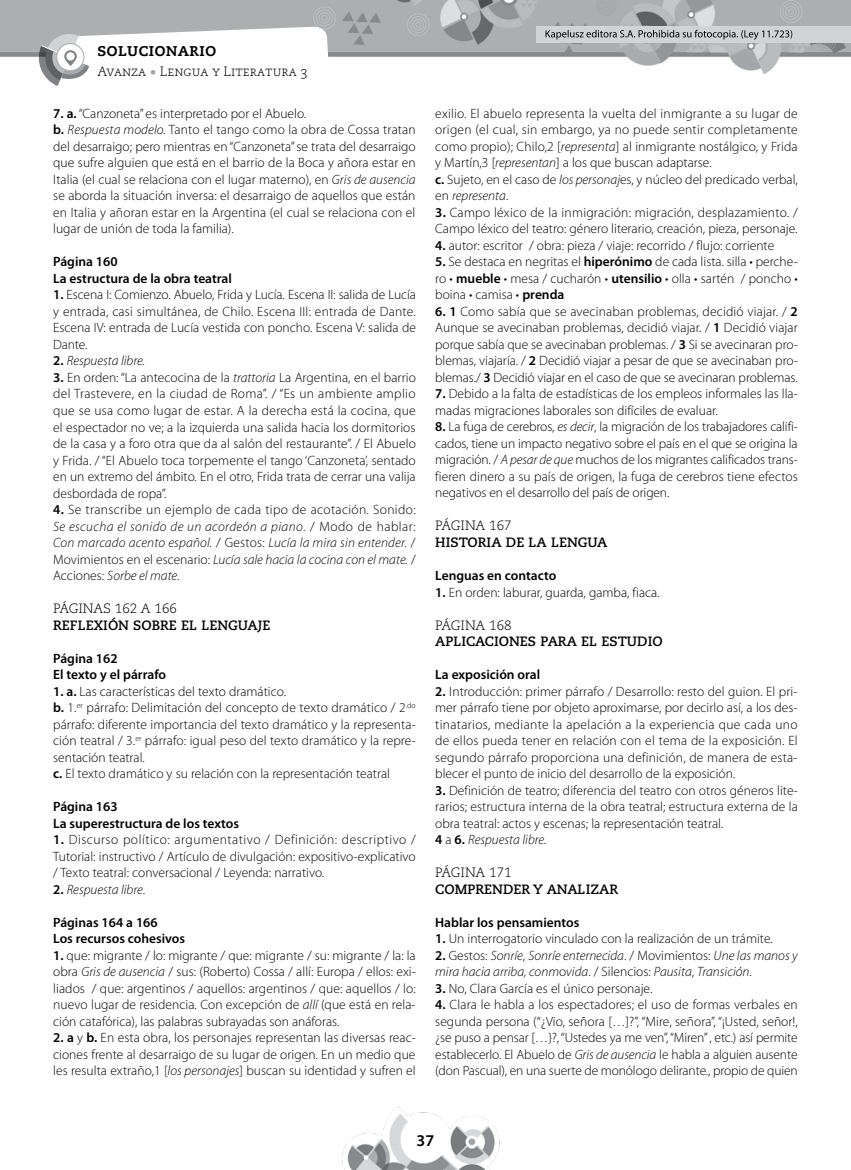
<style>
.page{position:relative;width:851px;height:1170px;background:#fff}
.page>*{position:absolute;margin:0;border:0;box-sizing:border-box;transform-origin:0 0}
.t1{font:700 18px "Caecilia LT Std";color:#000}
.t2{font:600 16.5px "Myriad Pro";color:#000}
.t3{font:300 13.5px/16.5px "Myriad Pro";color:#000;text-align:justify}
.t4{font:italic 300 13.5px/16.5px "Myriad Pro";color:#000;text-align:justify}
.t5{font:600 13.5px/16.5px "Myriad Pro";color:#000}
.t6{font:700 13.5px "Caecilia LT Std";color:#000}
.t7{font:300 13.5px "Caecilia LT Std";color:#000}
.s1{color:#a7a9ac}
.s2{font-weight:600}
.s3{font-style:italic}
.s4{font-weight:600;font-style:normal}
.s5{font-style:normal}
</style>
<div class="page">
<img style="left:342px;top:1106px;width:158px;height:63px">
<img style="left:0;top:0;width:850px;height:75px">
<div style="left:537px;top:27px;width:313px;height:16px;background:#d1d3d4"></div>
<svg style="left:545px;top:30px;width:247px;height:10px"></svg>
<svg style="left:35px;top:26px;width:293px;height:60px"></svg>
<h1 class="t1" style="left:97px;top:39px;width:121px">solucionario</h1>
<p class="t7" style="left:97px;top:63px;width:212px">Avanza <span class="s1">•</span> Lengua y Literatura 3</p>
<p class="t3" style="left:53px;top:105px;width:364px;text-align:left"><span class="s2">7. a.</span> “Canzoneta” es interpretado por el Abuelo.<br><span class="s2">b.</span> <span class="s3">Respuesta modelo.</span> Tanto el tango como la obra de Cossa tratan del desarraigo; pero mientras en “Canzoneta” se trata del desarraigo que sufre alguien que está en el barrio de la Boca y añora estar en Italia (el cual se relaciona con el lugar materno), en <span class="s3">Gris de ausencia </span>se aborda la situación inversa: el desarraigo de aquellos que están en Italia y añoran estar en la Argentina (el cual se relaciona con el lugar de unión de toda la familia).</p>
<p class="t5" style="left:53px;top:253px;width:180px">Página 160<br>La estructura de la obra teatral</p>
<p class="t3" style="left:53px;top:286px;width:364px"><span class="s2">1.</span> Escena I: Comienzo. Abuelo, Frida y Lucía. Escena II: salida de Lucía y entrada, casi simultánea, de Chilo. Escena III: entrada de Dante.<br>Escena IV: entrada de Lucía vestida con poncho. Escena V: salida de Dante.</p>
<p class="t4" style="left:53px;top:352px;width:93px"><span class="s4">2.</span> Respuesta libre.</p>
<p class="t3" style="left:53px;top:369px;width:364px"><span class="s2">3.</span> En orden: “La antecocina de la <span class="s3">trattoria</span> La Argentina, en el barrio del Trastevere, en la ciudad de Roma”. / “Es un ambiente amplio que se usa como lugar de estar. A la derecha está la cocina, que el espectador no ve; a la izquierda una salida hacia los dormitorios de la casa y a foro otra que da al salón del restaurante”. / El Abuelo y Frida. / “El Abuelo toca torpemente el tango ‘Canzoneta’, sentado en un extremo del ámbito. En el otro, Frida trata de cerrar una valija desbordada de ropa”.</p>
<p class="t4" style="left:53px;top:501px;width:364px"><span class="s4">4.</span> <span class="s5">Se transcribe un ejemplo de cada tipo de acotación. Sonido:<br></span>Se escucha el sonido de un acordeón a piano<span class="s5">. / Modo de hablar:<br></span>Con marcado acento español. <span class="s5">/ Gestos:</span> Lucía la mira sin entender. <span class="s5">/ Movimientos en el escenario:</span> Lucía sale hacia la cocina con el mate. <span class="s5">/ Acciones:</span> Sorbe el mate<span class="s5">.</span></p>
<p class="t7" style="left:53px;top:600px;width:125px">PÁGINAS 162 A 166</p>
<p class="t6" style="left:53px;top:617px;width:219px">REFLEXIÓN SOBRE EL LENGUAJE</p>
<p class="t5" style="left:53px;top:649px;width:114px">Página 162<br>El texto y el párrafo</p>
<p class="t3" style="left:53px;top:682px;width:364px;text-align:left"><span class="s2">1. a.</span> Las características del texto dramático.<br><span class="s2">b.</span> 1.<sup>er</sup> párrafo: Delimitación del concepto de texto dramático / 2<sup>.do </sup>párrafo: diferente importancia del texto dramático y la representa&shy;ción teatral / 3.<sup>er</sup> párrafo: igual peso del texto dramático y la repre&shy;sentación teatral.<br><span class="s2">c.</span> El texto dramático y su relación con la representación teatral</p>
<p class="t5" style="left:53px;top:798px;width:187px">Página 163<br>La superestructura de los textos</p>
<p class="t3" style="left:53px;top:831px;width:364px"><span class="s2">1.</span> Discurso político: argumentativo / Definición: descriptivo / Tutorial: instructivo / Artículo de divulgación: expositivo-explicativo / Texto teatral: conversacional / Leyenda: narrativo.</p>
<p class="t4" style="left:53px;top:880px;width:93px"><span class="s4">2.</span> Respuesta libre<span class="s5">.</span></p>
<p class="t5" style="left:53px;top:913px;width:133px">Páginas 164 a 166<br>Los recursos cohesivos</p>
<p class="t3" style="left:53px;top:946px;width:364px"><span class="s2">1.</span> que: migrante / lo: migrante / que: migrante / su: migrante / la: la obra <span class="s3">Gris de ausencia</span> / sus: (Roberto) Cossa / allí: Europa / ellos: exi&shy;liados / que: argentinos / aquellos: argentinos / que: aquellos / lo: nuevo lugar de residencia. Con excepción de <span class="s3">allí</span> (que está en rela&shy;ción catafórica), las palabras subrayadas son anáforas.</p>
<p class="t3" style="left:53px;top:1029px;width:364px"><span class="s2">2. a</span> y <span class="s2">b.</span> En esta obra, los personajes representan las diversas reac&shy;ciones frente al desarraigo de su lugar de origen. En un medio que les resulta extraño,1 [<span class="s3">los personajes</span>] buscan su identidad y sufren el</p>
<p class="t3" style="left:435px;top:105px;width:364px;text-align:left">exilio. El abuelo representa la vuelta del inmigrante a su lugar de origen (el cual, sin embargo, ya no puede sentir completamente como propio); Chilo,2 [<span class="s3">representa</span>] al inmigrante nostálgico, y Frida y Martín,3 [<span class="s3">representan</span>] a los que buscan adaptarse.<br><span class="s2">c.</span> Sujeto, en el caso de <span class="s3">los personaj</span>es, y núcleo del predicado verbal, en <span class="s3">representa</span>.</p>
<p class="t3" style="left:435px;top:204px;width:364px"><span class="s2">3.</span> Campo léxico de la inmigración: migración, desplazamiento. /<br>Campo léxico del teatro: género literario, creación, pieza, personaje.</p>
<p class="t3" style="left:435px;top:237px;width:340px"><span class="s2">4.</span> autor: escritor / obra: pieza / viaje: recorrido / flujo: corriente</p>
<p class="t3" style="left:435px;top:253px;width:364px"><span class="s2">5.</span> Se destaca en negritas el <span class="s2">hiperónimo</span> de cada lista. silla • perche&shy;ro • <span class="s2">mueble</span> • mesa / cucharón • <span class="s2">utensilio</span> • olla • sartén / poncho • boina • camisa • <span class="s2">prenda</span></p>
<p class="t3" style="left:435px;top:303px;width:364px"><span class="s2">6. 1</span> Como sabía que se avecinaban problemas, decidió viajar. / <span class="s2">2<br></span>Aunque se avecinaban problemas, decidió viajar. / <span class="s2">1</span> Decidió viajar porque sabía que se avecinaban problemas. / <span class="s2">3</span> Si se avecinaran pro&shy;blemas, viajaría. / <span class="s2">2</span> Decidió viajar a pesar de que se avecinaban pro&shy;blemas./ <span class="s2">3</span> Decidió viajar en el caso de que se avecinaran problemas.</p>
<p class="t3" style="left:435px;top:385px;width:364px"><span class="s2">7.</span> Debido a la falta de estadísticas de los empleos informales las lla&shy;madas migraciones laborales son difíciles de evaluar.</p>
<p class="t3" style="left:435px;top:418px;width:364px"><span class="s2">8.</span> La fuga de cerebros, <span class="s3">es decir</span>, la migración de los trabajadores califi&shy;cados, tiene un impacto negativo sobre el país en el que se origina la migración. / <span class="s3">A pesar de que</span> muchos de los migrantes calificados trans&shy;fieren dinero a su país de origen, la fuga de cerebros tiene efectos negativos en el desarrollo del país de origen.</p>
<p class="t7" style="left:435px;top:518px;width:78px">PÁGINA 167</p>
<p class="t6" style="left:435px;top:534px;width:174px">HISTORIA DE LA LENGUA</p>
<p class="t5" style="left:435px;top:567px;width:122px">Lenguas en contacto</p>
<p class="t3" style="left:435px;top:583px;width:226px"><span class="s2">1.</span> En orden: laburar, guarda, gamba, fiaca.</p>
<p class="t7" style="left:435px;top:617px;width:78px">PÁGINA 168</p>
<p class="t6" style="left:435px;top:633px;width:229px">APLICACIONES PARA EL ESTUDIO</p>
<p class="t5" style="left:435px;top:666px;width:106px">La exposición oral</p>
<p class="t3" style="left:435px;top:682px;width:364px"><span class="s2">2.</span> Introducción: primer párrafo / Desarrollo: resto del guion. El pri&shy;mer párrafo tiene por objeto aproximarse, por decirlo así, a los des&shy;tinatarios, mediante la apelación a la experiencia que cada uno de ellos pueda tener en relación con el tema de la exposición. El segundo párrafo proporciona una definición, de manera de esta&shy;blecer el punto de inicio del desarrollo de la exposición.</p>
<p class="t3" style="left:435px;top:781px;width:364px;text-align:left"><span class="s2">3.</span> Definición de teatro; diferencia del teatro con otros géneros lite&shy;rarios; estructura interna de la obra teatral; estructura externa de la obra teatral: actos y escenas; la representación teatral.<br><span class="s2">4</span> a <span class="s2">6.</span> <span class="s3">Respuesta libre.</span></p>
<p class="t7" style="left:435px;top:864px;width:78px">PÁGINA 171</p>
<p class="t6" style="left:435px;top:880px;width:184px">COMPRENDER Y ANALIZAR</p>
<p class="t5" style="left:435px;top:913px;width:146px">Hablar los pensamientos</p>
<p class="t3" style="left:435px;top:930px;width:339px"><span class="s2">1.</span> Un interrogatorio vinculado con la realización de un trámite.</p>
<p class="t4" style="left:435px;top:946px;width:364px"><span class="s4">2.</span> <span class="s5">Gestos:</span> Sonríe<span class="s5">,</span> Sonríe enternecida<span class="s5">. / Movimientos:</span> Une las manos y mira hacia arriba, conm<span class="s5">o</span>vida<span class="s5">. / Silencios:</span> Pausita<span class="s5">,</span> Transición<span class="s5">.</span></p>
<p class="t3" style="left:435px;top:979px;width:218px"><span class="s2">3.</span> No, Clara García es el único personaje.</p>
<p class="t3" style="left:435px;top:996px;width:364px"><span class="s2">4.</span> Clara le habla a los espectadores; el uso de formas verbales en segunda persona (“¿Vio, señora […]?”, “Mire, señora”, “¡Usted, señor!, ¿se puso a pensar […}?, “Ustedes ya me ven”, “Miren” , etc.) así permite establecerlo. El Abuelo de <span class="s3">Gris de ausencia</span> le habla a alguien ausente (don Pascual), en una suerte de monólogo delirante., propio de quien</p>
<p class="t2" style="left:416px;top:1129px;width:19px">37</p>
</div>
